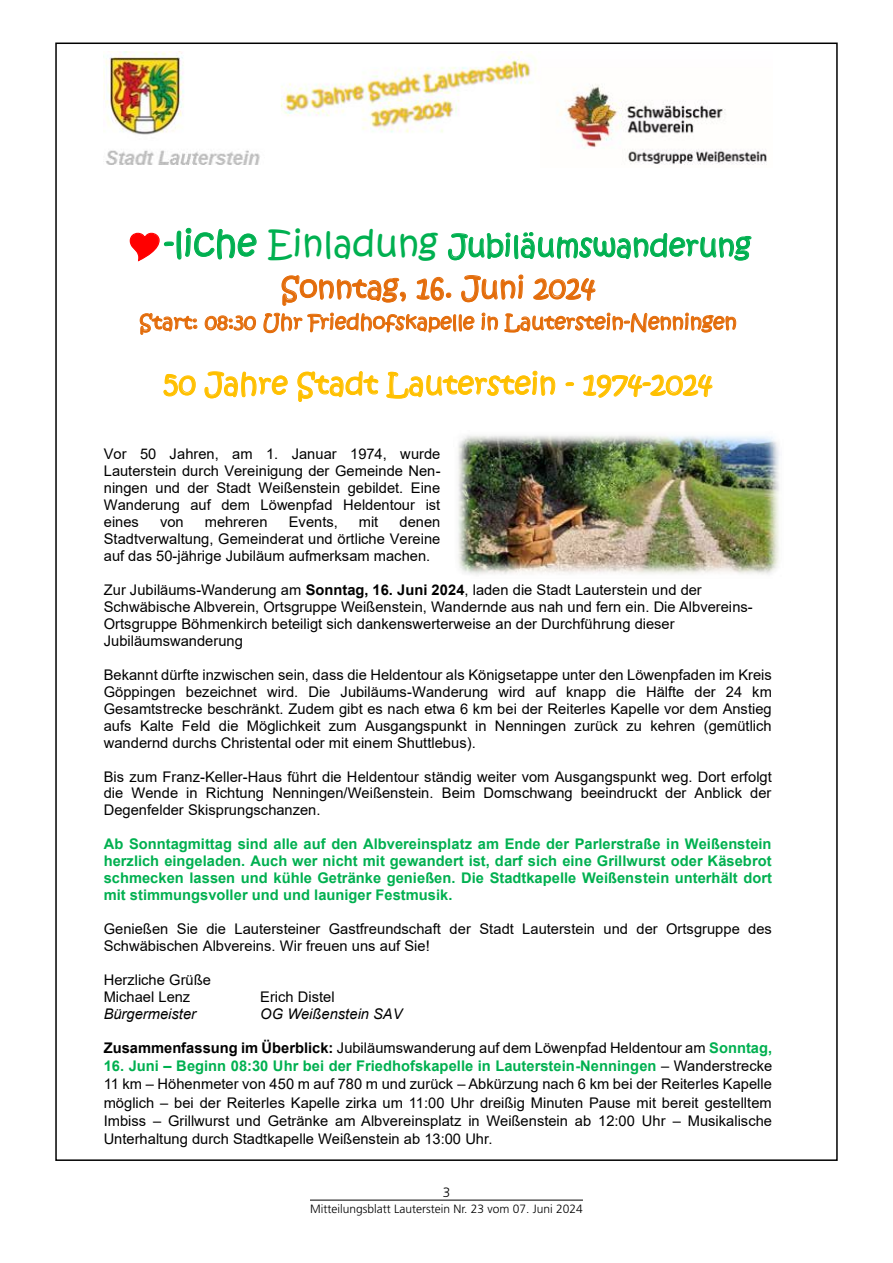
<style>
.page{position:relative;width:893px;height:1263px;background:#fff}
.page>*{position:absolute;margin:0;border:0;box-sizing:border-box;transform-origin:0 0}
.t1{font:29.55px/41.8px "Kristen ITC";color:#e36c0a}
.t2{font:29.55px "Kristen ITC";color:#ffc000}
.t3{font:20.7px "Kristen ITC";color:#e36c0a}
.t4{font:14.7px/17px "Arial";color:#000;text-align:justify}
.t5{font:700 14.7px/17px "Arial";color:#00b050;text-align:justify}
.t6{font:italic 14.7px "Arial";color:#000}
.t7{font:300 13.5px "Frutiger LT Std";color:#000}
.t8{font:300 12px "Frutiger LT Std";color:#000}
.s1{font-size:35.4px;color:#00b050}
.s2{color:#00b050}
.s3{font-weight:700}
.s4{font-weight:700;color:#00b050}
</style>
<div class="page">
<hr style="left:310px;top:1200px;width:273px;height:1px;background:#000">
<img style="left:104px;top:51px;width:663px;height:114px">
<img style="left:458px;top:435px;width:322px;height:140px">
<h1 class="t1" style="left:281px;top:226px;width:471px;text-indent:-117px"><span class="s1">-liche Einladung</span> <span class="s2">Jubiläumswanderung<br></span>Sonntag, 16. Juni 2024</h1>
<h2 class="t3" style="left:139px;top:308px;width:599px">Start: 08:30 Uhr Friedhofskapelle in Lauterstein-Nenningen</h2>
<h1 class="t2" style="left:164px;top:365px;width:550px">50 Jahre Stadt Lauterstein - 1974-2024</h1>
<p class="t4" style="left:104px;top:445px;width:338px">Vor 50 Jahren, am 1. Januar 1974, wurde Lauterstein durch Vereinigung der Gemeinde Nen&shy;ningen und der Stadt Weißenstein gebildet. Eine Wanderung auf dem Löwenpfad Heldentour ist eines</p>
<p class="t4" style="left:104px;top:513px;width:338px;text-indent:296px">denen Stadtverwaltung, Gemeinderat und örtliche Vereine auf das 50-jährige Jubiläum aufmerksam machen.</p>
<p class="t4" style="left:104px;top:581px;width:650px;text-align:left">Zur Jubiläums-Wanderung am <span class="s3">Sonntag, 16. Juni 2024</span>, laden die Stadt Lauterstein und der Schwäbische Albverein, Ortsgruppe Weißenstein, Wandernde aus nah und fern ein. Die Albvereins-Ortsgruppe Böhmenkirch beteiligt sich dankenswerterweise an der Durchführung dieser Jubiläumswanderung</p>
<p class="t4" style="left:104px;top:666px;width:670px">Bekannt dürfte inzwischen sein, dass die Heldentour als Königsetappe unter den Löwenpfaden im Kreis Göppingen bezeichnet wird. Die Jubiläums-Wanderung wird auf knapp die Hälfte der 24 km Gesamtstrecke beschränkt. Zudem gibt es nach etwa 6 km bei der Reiterles Kapelle vor dem Anstieg aufs Kalte Feld die Möglichkeit zum Ausgangspunkt in Nenningen zurück zu kehren (gemütlich wandernd durchs Christental oder mit einem Shuttlebus).</p>
<p class="t4" style="left:104px;top:768px;width:670px">Bis zum Franz-Keller-Haus führt die Heldentour ständig weiter vom Ausgangspunkt weg. Dort erfolgt die Wende in Richtung Nenningen/Weißenstein. Beim Domschwang beeindruckt der Anblick der Degenfelder Skisprungschanzen.</p>
<p class="t5" style="left:104px;top:836px;width:670px">Ab Sonntagmittag sind alle auf den Albvereinsplatz am Ende der Parlerstraße in Weißenstein herzlich eingeladen. Auch wer nicht mit gewandert ist, darf sich eine Grillwurst oder Käsebrot schmecken lassen und kühle Getränke genießen. Die Stadtkapelle Weißenstein unterhält dort mit stimmungsvoller und und launiger Festmusik.</p>
<p class="t4" style="left:104px;top:920px;width:670px">Genießen Sie die Lautersteiner Gastfreundschaft der Stadt Lauterstein und der Ortsgruppe des<br>Schwäbischen Albvereins. Wir freuen uns auf Sie!</p>
<p class="t4" style="left:104px;top:971px;width:109px">Herzliche Grüße<br>Michael Lenz</p>
<p class="t4" style="left:160px;top:513px;width:25px">von</p>
<p class="t4" style="left:205px;top:513px;width:64px">mehreren</p>
<p class="t4" style="left:289px;top:513px;width:50px">Events,</p>
<p class="t4" style="left:359px;top:513px;width:21px">mit</p>
<p class="t4" style="left:260px;top:988px;width:76px">Erich Distel</p>
<p class="t6" style="left:104px;top:1004px;width:94px">Bürgermeister</p>
<p class="t6" style="left:260px;top:1004px;width:144px">OG Weißenstein SAV</p>
<p class="t4" style="left:104px;top:1039px;width:670px"><span class="s3">Zusammenfassung im Überblick:</span> Jubiläumswanderung auf dem Löwenpfad Heldentour am <span class="s4">Sonntag,</span></p>
<p class="t4" style="left:104px;top:1057px;width:670px;line-height:18.3px"><span class="s4">16. Juni – Beginn 08:30 Uhr bei der Friedhofskapelle in Lauterstein-Nenningen</span> – Wanderstrecke 11 km – Höhenmeter von 450 m auf 780 m und zurück – Abkürzung nach 6 km bei der Reiterles Kapelle möglich – bei der Reiterles Kapelle zirka um 11:00 Uhr dreißig Minuten Pause mit bereit gestelltem Imbiss – Grillwurst und Getränke am Albvereinsplatz in Weißenstein ab 12:00 Uhr – Musikalische Unterhaltung durch Stadtkapelle Weißenstein ab 13:00 Uhr.</p>
<p class="t7" style="left:443px;top:1184px;width:9px">3</p>
<p class="t8" style="left:310px;top:1202px;width:274px">Mitteilungsblatt Lauterstein Nr. 23 vom 07. Juni 2024</p>
</div>
